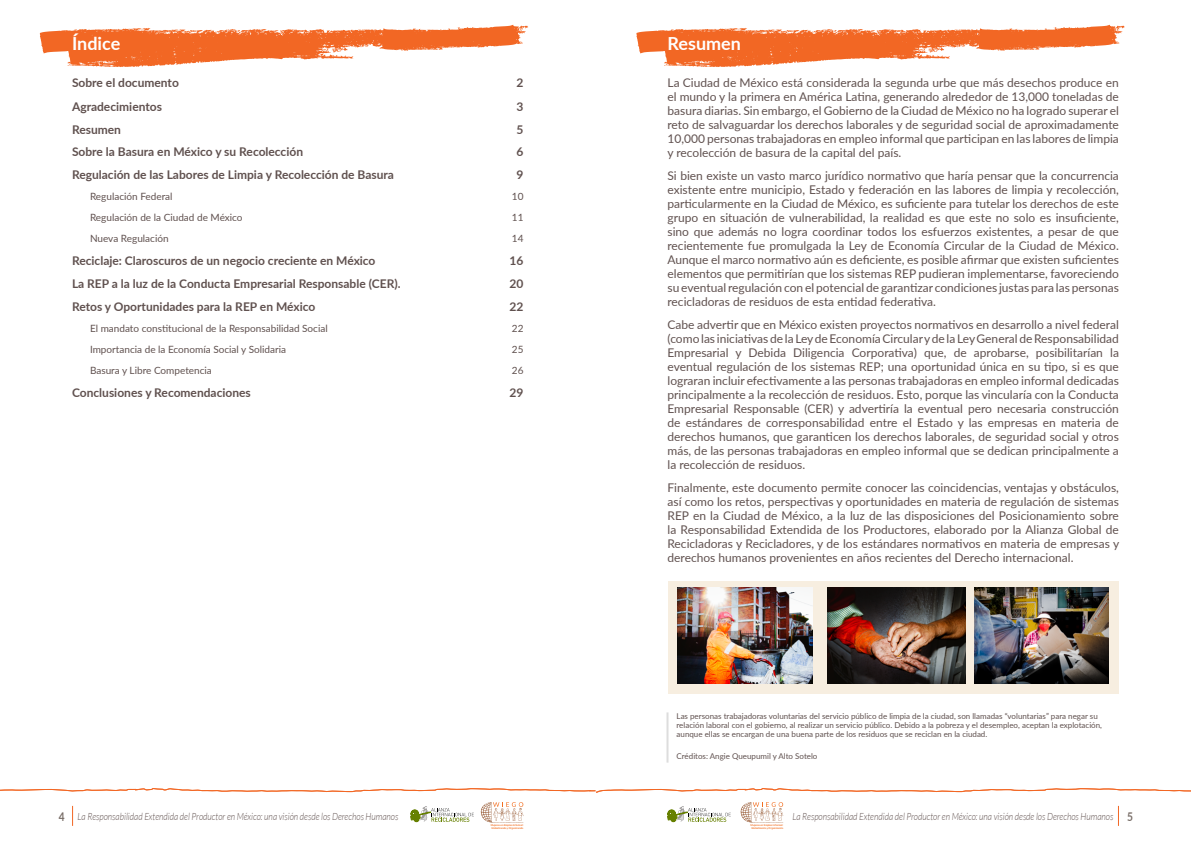
<style>
.page{position:relative;width:1191px;height:842px;background:#fff}
.page>*{position:absolute;margin:0;border:0;box-sizing:border-box;transform-origin:0 0}
.t1{font:700 18px "Lato";color:#fff}
.t2{font:12px/14px "Lato";color:#60514f;text-align:justify}
.t3{font:700 12px "Lato";color:#60514f}
.t4{font:10px "Lato";color:#60514f}
.t5{font:italic 300 10px "Lato";color:#60514f;scale:.85 1}
.t6{font:8px/9px "Lato";color:#60514f}
.t7{font:700 2.6px/3.1px "Lato";color:#f36f21;text-align:center}
.s1{font-weight:700;font-style:normal;font-size:12px;color:#786d67}
</style>
<div class="page">
<svg style="left:636px;top:25px;width:488px;height:42px"></svg>
<svg style="left:40px;top:25px;width:488px;height:42px"></svg>
<div style="left:668px;top:581px;width:450px;height:112px;background:#f7eee0"></div>
<img style="left:678px;top:587px;width:134px;height:97px">
<img style="left:828px;top:587px;width:137px;height:97px">
<img style="left:974px;top:587px;width:134px;height:97px">
<hr style="left:666px;top:712px;width:2px;height:51px;background:#ddd">
<svg style="left:481px;top:802px;width:42px;height:21px"></svg>
<svg style="left:740px;top:802px;width:43px;height:21px"></svg>
<svg style="left:410px;top:806px;width:64px;height:16px"></svg>
<svg style="left:667px;top:806px;width:64px;height:16px"></svg>
<svg style="left:1118px;top:806px;width:1px;height:20px"></svg>
<svg style="left:72px;top:806px;width:1px;height:20px"></svg>
<svg style="left:0;top:788px;width:1191px;height:5px"></svg>
<h1 class="t1" style="left:72px;top:31px;width:50px">Índice</h1>
<p class="t3" style="left:72px;top:74px;width:108px">Sobre el documento</p>
<p class="t3" style="left:516px;top:74px;width:8px">2</p>
<p class="t3" style="left:72px;top:98px;width:91px">Agradecimientos</p>
<p class="t3" style="left:516px;top:98px;width:8px">3</p>
<p class="t3" style="left:72px;top:120px;width:50px">Resumen</p>
<p class="t3" style="left:516px;top:120px;width:8px">5</p>
<p class="t3" style="left:72px;top:143px;width:233px">Sobre la Basura en México y su Recolección</p>
<p class="t3" style="left:516px;top:143px;width:8px">6</p>
<p class="t3" style="left:72px;top:166px;width:323px">Regulación de las Labores de Limpia y Recolección de Basura</p>
<p class="t3" style="left:516px;top:166px;width:8px">9</p>
<p class="t4" style="left:90px;top:189px;width:84px">Regulación Federal</p>
<p class="t4" style="left:512px;top:189px;width:13px">10</p>
<p class="t4" style="left:90px;top:210px;width:154px">Regulación de la Ciudad de México</p>
<p class="t4" style="left:512px;top:210px;width:13px">11</p>
<p class="t4" style="left:90px;top:231px;width:80px">Nueva Regulación</p>
<p class="t4" style="left:512px;top:231px;width:13px">14</p>
<p class="t3" style="left:72px;top:252px;width:305px">Reciclaje: Claroscuros de un negocio creciente en México</p>
<p class="t3" style="left:509px;top:252px;width:15px">16</p>
<p class="t3" style="left:72px;top:275px;width:330px">La REP a la luz de la Conducta Empresarial Responsable (CER).</p>
<p class="t3" style="left:509px;top:275px;width:15px">20</p>
<p class="t3" style="left:72px;top:297px;width:245px">Retos y Oportunidades para la REP en México</p>
<p class="t3" style="left:509px;top:297px;width:15px">22</p>
<p class="t4" style="left:90px;top:321px;width:239px">El mandato constitucional de la Responsabilidad Social</p>
<p class="t4" style="left:512px;top:321px;width:13px">22</p>
<p class="t4" style="left:90px;top:342px;width:198px">Importancia de la Economía Social y Solidaria</p>
<p class="t4" style="left:512px;top:342px;width:13px">25</p>
<p class="t4" style="left:90px;top:363px;width:123px">Basura y Libre Competencia</p>
<p class="t4" style="left:512px;top:363px;width:13px">26</p>
<p class="t3" style="left:72px;top:384px;width:180px">Conclusiones y Recomendaciones</p>
<p class="t3" style="left:509px;top:384px;width:15px">29</p>
<h1 class="t1" style="left:667px;top:31px;width:75px">Resumen</h1>
<p class="t2" style="left:667px;top:75px;width:453px">La Ciudad de México está considerada la segunda urbe que más desechos produce en el mundo y la primera en América Latina, generando alrededor de 13,000 toneladas de basura diarias. Sin embargo, el Gobierno de la Ciudad de México no ha logrado superar el reto de salvaguardar los derechos laborales y de seguridad social de aproximadamente 10,000 personas trabajadoras en empleo informal que participan en las labores de limpia y recolección de basura de la capital del país.</p>
<p class="t2" style="left:667px;top:168px;width:453px">Si bien existe un vasto marco jurídico normativo que haría pensar que la concurrencia existente entre municipio, Estado y federación en las labores de limpia y recolección, particularmente en la Ciudad de México, es suficiente para tutelar los derechos de este grupo en situación de vulnerabilidad, la realidad es que este no solo es insuficiente, sino que además no logra coordinar todos los esfuerzos existentes, a pesar de que recientemente fue promulgada la Ley de Economía Circular de la Ciudad de México.<br>Aunque el marco normativo aún es deficiente, es posible afirmar que existen suficientes elementos que permitirían que los sistemas REP pudieran implementarse, favoreciendo su eventual regulación con el potencial de garantizar condiciones justas para las personas recicladoras de residuos de esta entidad federativa.</p>
<p class="t2" style="left:667px;top:317px;width:453px">Cabe advertir que en México existen proyectos normativos en desarrollo a nivel federal (como las iniciativas de la Ley de Economía Circular y de la Ley General de Responsabilidad Empresarial y Debida Diligencia Corporativa) que, de aprobarse, posibilitarían la eventual regulación de los sistemas REP; una oportunidad única en su tipo, si es que lograran incluir efectivamente a las personas trabajadoras en empleo informal dedicadas principalmente a la recolección de residuos. Esto, porque las vincularía con la Conducta Empresarial Responsable (CER) y advertiría la eventual pero necesaria construcción de estándares de corresponsabilidad entre el Estado y las empresas en materia de derechos humanos, que garanticen los derechos laborales, de seguridad social y otros más, de las personas trabajadoras en empleo informal que se dedican principalmente a la recolección de residuos.</p>
<p class="t2" style="left:667px;top:480px;width:453px">Finalmente, este documento permite conocer las coincidencias, ventajas y obstáculos, así como los retos, perspectivas y oportunidades en materia de regulación de sistemas REP en la Ciudad de México, a la luz de las disposiciones del Posicionamiento sobre la Responsabilidad Extendida de los Productores, elaborado por la Alianza Global de Recicladoras y Recicladores, y de los estándares normativos en materia de empresas y derechos humanos provenientes en años recientes del Derecho internacional.</p>
<p class="t6" style="left:676px;top:711px;width:427px">Las personas trabajadoras voluntarias del servicio público de limpia de la ciudad, son llamadas “voluntarias” para negar su relación laboral con el gobierno, al realizar un servicio público. Debido a la pobreza y el desempleo, aceptan la explotación, aunque ellas se encargan de una buena parte de los residuos que se reciclan en la ciudad.</p>
<p class="t6" style="left:676px;top:751px;width:142px">Créditos: Angie Queupumil y Alto Sotelo</p>
<p class="t5" style="left:59px;top:811px;width:401px"><span class="s1">4</span> La Responsabilidad Extendida del Productor en México: una visión desde los Derechos Humanos</p>
<p class="t5" style="left:792px;top:811px;width:402px">La Responsabilidad Extendida del Productor en México: una visión desde los Derechos Humanos <span class="s1">5</span></p>
<p class="t7" style="left:491px;top:823px;width:34px">Mujeres en Empleo Informal:<br>Globalizando y Organizando</p>
<p class="t7" style="left:750px;top:823px;width:34px">Mujeres en Empleo Informal:<br>Globalizando y Organizando</p>
</div>
